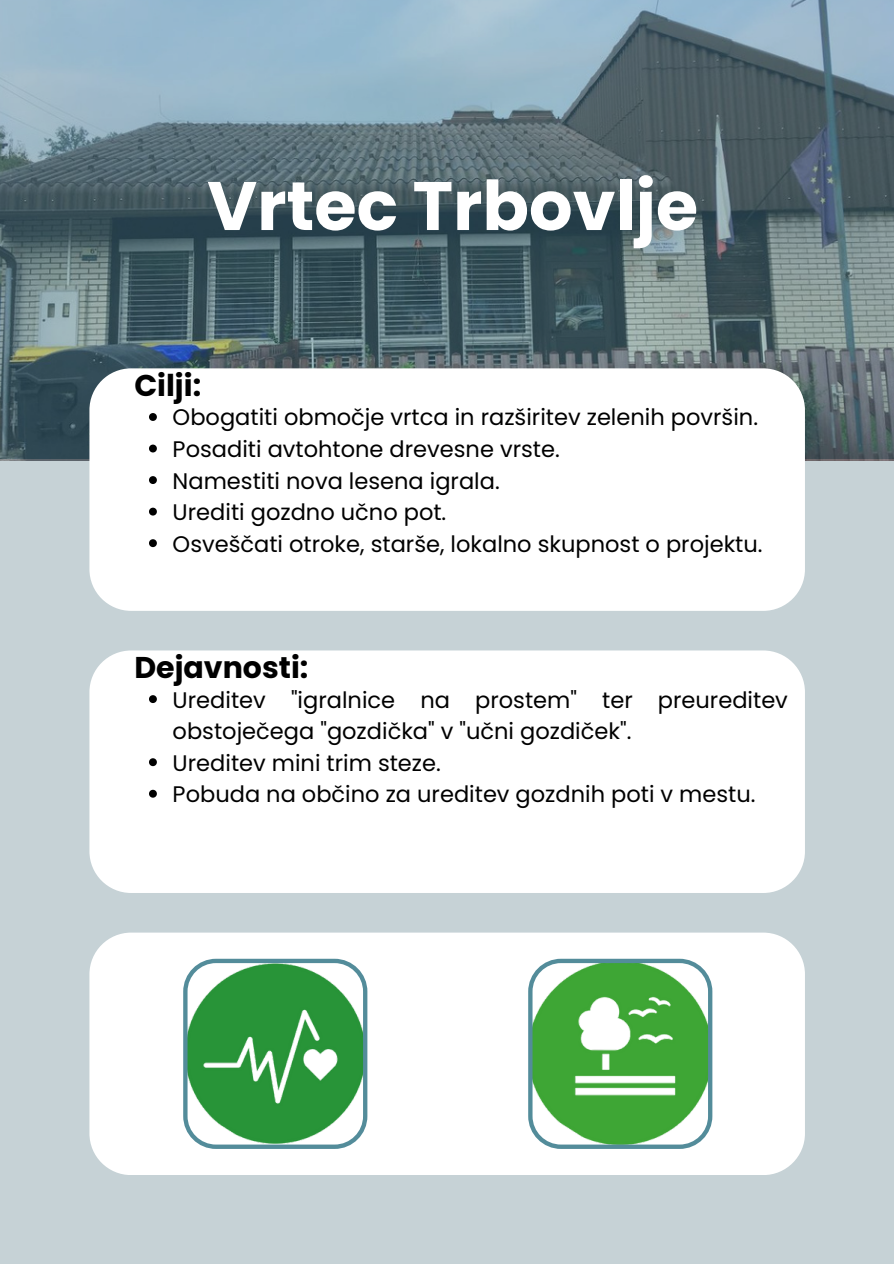
<style>
.page{position:relative;width:894px;height:1264px;background:#fff}
.page>*{position:absolute;margin:0;border:0;box-sizing:border-box;transform-origin:0 0}
.t1{font:700 68.55px "Poppins";color:#fff}
.t2{font:700 30px "Poppins";color:#000}
.t3{font:22.5px/31.5px "Poppins";color:#000}
</style>
<div class="page">
<div style="left:0;top:0;width:893px;height:1263px;background:#c6d2d6"></div>
<div style="left:89px;top:932px;width:715px;height:243px;background:#fff;border-radius:42px"></div>
<img style="left:0;top:0;width:893px;height:461px">
<div style="left:89px;top:368px;width:715px;height:243px;background:#fff;border-radius:42px"></div>
<div style="left:89px;top:650px;width:715px;height:243px;background:#fff;border-radius:42px"></div>
<svg style="left:183px;top:958px;width:184px;height:190px"></svg>
<svg style="left:528px;top:958px;width:184px;height:190px"></svg>
<svg style="left:149px;top:695px;width:8px;height:8px"></svg>
<svg style="left:149px;top:758px;width:8px;height:8px"></svg>
<svg style="left:149px;top:789px;width:8px;height:8px"></svg>
<svg style="left:149px;top:413px;width:8px;height:8px"></svg>
<svg style="left:149px;top:444px;width:8px;height:8px"></svg>
<svg style="left:149px;top:476px;width:8px;height:8px"></svg>
<svg style="left:149px;top:507px;width:8px;height:8px"></svg>
<svg style="left:149px;top:539px;width:8px;height:8px"></svg>
<h1 class="t1" style="left:207px;top:158px;width:492px">Vrtec Trbovlje</h1>
<h2 class="t2" style="left:134px;top:364px;width:68px">Cilji:</h2>
<p class="t3" style="left:173px;top:402px;width:591px">Obogatiti območje vrtca in razširitev zelenih površin.<br>Posaditi avtohtone drevesne vrste.<br>Namestiti nova lesena igrala.<br>Urediti gozdno učno pot.<br>Osveščati otroke, starše, lokalno skupnost o projektu.</p>
<h2 class="t2" style="left:134px;top:646px;width:175px">Dejavnosti:</h2>
<p class="t3" style="left:173px;top:684px;width:616px">Ureditev "igralnice na prostem" ter preureditev obstoječega "gozdička" v "učni gozdiček".<br>Ureditev mini trim steze.<br>Pobuda na občino za ureditev gozdnih poti v mestu.</p>
</div>
